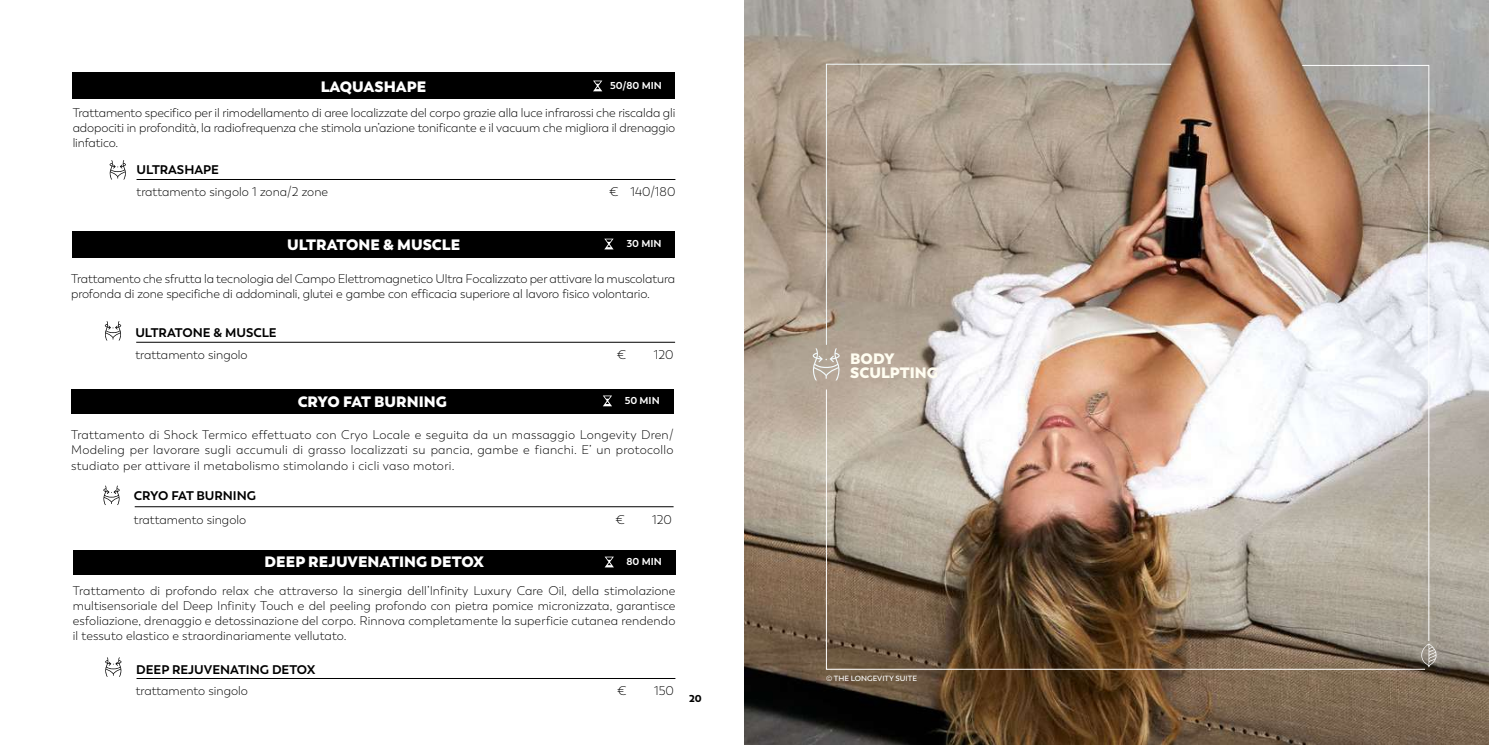
<style>
.page{position:relative;width:1489px;height:745px;background:#fff}
.page>*{position:absolute;margin:0;border:0;box-sizing:border-box;transform-origin:0 0}
.t1{font:800 15px "Trenda";color:#fff}
.t2{font:800 15px/13.8px "Trenda";color:#fffdf0}
.t3{font:300 12.5px/15px "Trenda";letter-spacing:-.01em;color:#000;text-align:justify}
.t4{font:700 12.5px "Trenda";color:#000}
.t5{font:700 10px "Trenda";color:#fff}
.t6{font:900 10px "Trenda";color:#000}
.t7{font:600 7.5px "Trenda";color:#fff}
.s1{font-weight:400}
</style>
<div class="page">
<div style="left:72px;top:231px;width:603px;height:26px;background:#000"></div>
<svg style="left:604px;top:238px;width:9px;height:11px"></svg>
<hr style="left:136px;top:342px;width:539px;height:1px;background:#000">
<svg style="left:105px;top:321px;width:16px;height:19px"></svg>
<div style="left:72px;top:73px;width:602px;height:26px;background:#000"></div>
<svg style="left:593px;top:80px;width:9px;height:11px"></svg>
<hr style="left:136px;top:179px;width:539px;height:1px;background:#000">
<svg style="left:109px;top:160px;width:17px;height:19px"></svg>
<div style="left:71px;top:389px;width:602px;height:24px;background:#000"></div>
<svg style="left:603px;top:395px;width:9px;height:11px"></svg>
<hr style="left:135px;top:506px;width:538px;height:1px;background:#000">
<svg style="left:103px;top:485px;width:17px;height:20px"></svg>
<div style="left:73px;top:550px;width:602px;height:24px;background:#000"></div>
<svg style="left:604px;top:556px;width:10px;height:11px"></svg>
<hr style="left:136px;top:677px;width:539px;height:1px;background:#000">
<svg style="left:105px;top:657px;width:17px;height:19px"></svg>
<img style="left:744px;top:0;width:744px;height:744px">
<svg style="left:812px;top:348px;width:28px;height:32px"></svg>
<svg style="left:1425px;top:643px;width:11px;height:24px"></svg>
<img style="left:825px;top:388px;width:600px;height:281px">
<svg style="left:825px;top:64px;width:346px;height:281px;background:#af9d8e"></svg>
<svg style="left:1301px;top:65px;width:128px;height:576px"></svg>
<p class="t5" style="left:610px;top:79px;width:53px">50/80 MIN</p>
<p class="t3" style="left:73px;top:105px;width:604px">Trattamento specifico per il rimodellamento di aree localizzate del corpo grazie alla luce infrarossi che riscalda gli adopociti in profondità, la radiofrequenza che stimola un’azione tonificante e il vacuum che migliora il drenaggio linfatico.</p>
<p class="t3" style="left:136px;top:184px;width:193px">trattamento singolo 1 zona/2 zone</p>
<p class="t3" style="left:609px;top:184px;width:68px">€ 140/180</p>
<p class="t1" style="left:321px;top:76px;width:107px">LAQUASHAPE</p>
<p class="t4" style="left:136px;top:162px;width:84px">ULTRASHAPE</p>
<p class="t1" style="left:287px;top:234px;width:174px">ULTRATONE &amp; MUSCLE</p>
<p class="t5" style="left:626px;top:237px;width:36px">30 MIN</p>
<p class="t3" style="left:71px;top:271px;width:605px">Trattamento che sfrutta la tecnologia del Campo Elettromagnetico Ultra Focalizzato per attivare la muscolatura profonda di zone specifiche di addominali, glutei e gambe con efficacia superiore al lavoro fisico volontario.</p>
<p class="t4" style="left:135px;top:324px;width:143px">ULTRATONE &amp; MUSCLE</p>
<p class="t3" style="left:135px;top:347px;width:114px">trattamento singolo</p>
<p class="t3" style="left:617px;top:347px;width:11px">€</p>
<p class="t3" style="left:653px;top:347px;width:21px">120</p>
<p class="t1" style="left:298px;top:391px;width:151px">CRYO FAT BURNING</p>
<p class="t5" style="left:624px;top:394px;width:36px">50 MIN</p>
<p class="t3" style="left:71px;top:427px;width:604px">Trattamento di Shock Termico effettuato con Cryo Locale e seguita da un massaggio Longevity Dren/ Modeling per lavorare sugli accumuli di grasso localizzati su pancia, gambe e fianchi. E’ un protocollo studiato per attivare il metabolismo stimolando i cicli vaso motori.</p>
<p class="t4" style="left:134px;top:487px;width:124px">CRYO FAT BURNING</p>
<p class="t3" style="left:134px;top:511px;width:114px">trattamento singolo</p>
<p class="t3" style="left:615px;top:511px;width:11px">€</p>
<p class="t3" style="left:652px;top:511px;width:21px">120</p>
<p class="t1" style="left:264px;top:552px;width:221px">DEEP REJUVENATING DETOX</p>
<p class="t5" style="left:626px;top:555px;width:37px">80 MIN</p>
<p class="t3" style="left:73px;top:583px;width:604px">Trattamento di profondo relax che attraverso la sinergia dell’Infinity Luxury Care Oil, della stimolazione multisensoriale del Deep Infinity Touch e del peeling profondo con pietra pomice micronizzata, garantisce esfoliazione, drenaggio e detossinazione del corpo. Rinnova completamente la superficie cutanea rendendo il tessuto elastico e straordinariamente vellutato.</p>
<p class="t4" style="left:136px;top:661px;width:181px">DEEP REJUVENATING DETOX</p>
<p class="t3" style="left:136px;top:683px;width:114px">trattamento singolo</p>
<p class="t3" style="left:617px;top:683px;width:11px">€</p>
<p class="t3" style="left:654px;top:683px;width:21px">150</p>
<p class="t6" style="left:689px;top:691px;width:14px">20</p>
<p class="t2" style="left:850px;top:352px;width:89px">BODY<br>SCULPTING</p>
<p class="t7" style="left:826px;top:673px;width:92px"><span class="s1">©</span> THE LONGEVITY SUITE</p>
</div>
